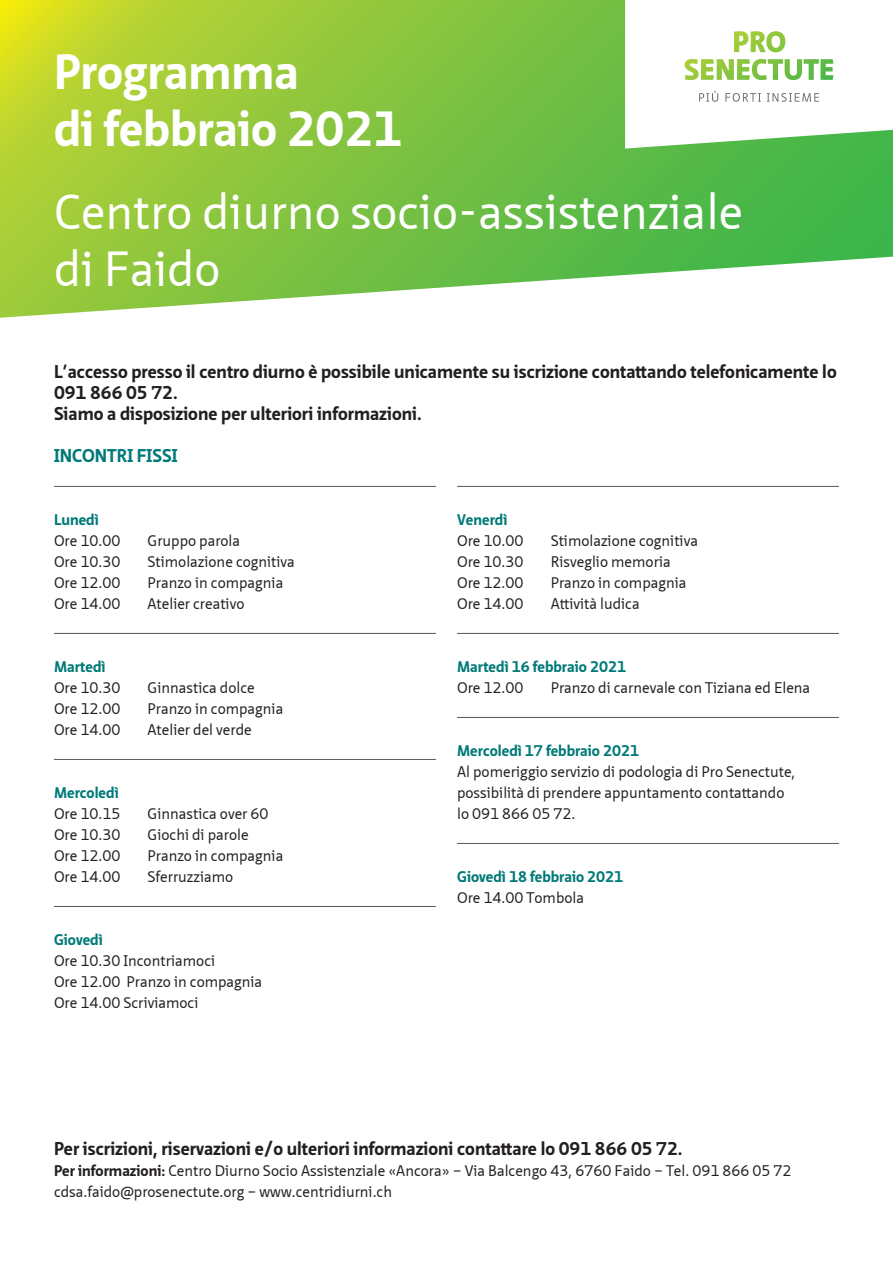
<style>
.page{position:relative;width:893px;height:1263px;background:#fff}
.page>*{position:absolute;margin:0;border:0;box-sizing:border-box;transform-origin:0 0}
.t1{font:48px/57px "Neue Sans Pro";color:#fff}
.t2{font:700 48px/57px "Neue Sans Pro";color:#fff}
.p_-_premessa{font:700 18px/21px "Neue Sans Pro";color:#231f20}
.p_-_testo_trasporto{font:700 18px "Neue Sans Pro";color:#231f20}
.p_-_titolo_incontri{font:700 18px "Neue Sans Pro";color:#007a78}
.p_-_testo_all__sx{font:15px/21px "Neue Sans Pro";color:#231f20}
.p_-_footer{font:15px/21px "Neue Sans Pro";color:#231f20}
.p_-_date_verde{font:700 15px "Neue Sans Pro";color:#007a78}
.s1{font-weight:700}
</style>
<div class="page">
<svg style="left:0;top:0;width:893px;height:318px;background:#90ca54"></svg>
<svg style="left:625px;top:0;width:268px;height:149px"></svg>
<hr style="left:54px;top:486px;width:382px;height:1px;background:#57585a">
<hr style="left:54px;top:633px;width:382px;height:1px;background:#57585a">
<hr style="left:54px;top:759px;width:382px;height:1px;background:#57585a">
<hr style="left:54px;top:906px;width:382px;height:1px;background:#57585a">
<hr style="left:457px;top:486px;width:382px;height:1px;background:#57585a">
<hr style="left:457px;top:633px;width:382px;height:1px;background:#57585a">
<hr style="left:457px;top:717px;width:382px;height:1px;background:#57585a">
<hr style="left:457px;top:843px;width:382px;height:1px;background:#57585a">
<h1 class="t2" style="left:54px;top:43px;width:349px">Programma<br>di febbraio 2021</h1>
<h1 class="t1" style="left:54px;top:183px;width:691px">Centro diurno socio-assistenziale di Faido</h1>
<p class="p_-_premessa" style="left:54px;top:361px;width:784px">L’accesso presso il centro diurno è possibile unicamente su iscrizione contattando telefonicamente lo<br>091 866 05 72.<br>Siamo a disposizione per ulteriori informazioni.</p>
<p class="p_-_titolo_incontri" style="left:54px;top:444px;width:125px">INCONTRI FISSI</p>
<p class="p_-_date_verde" style="left:54px;top:510px;width:46px">Lunedì</p>
<p class="p_-_testo_all__sx" style="left:54px;top:530px;width:68px">Ore 10.00</p>
<p class="p_-_testo_all__sx" style="left:148px;top:530px;width:94px">Gruppo parola</p>
<p class="p_-_testo_all__sx" style="left:54px;top:551px;width:68px">Ore 10.30</p>
<p class="p_-_testo_all__sx" style="left:148px;top:551px;width:149px">Stimolazione cognitiva</p>
<p class="p_-_testo_all__sx" style="left:54px;top:572px;width:68px">Ore 12.00</p>
<p class="p_-_testo_all__sx" style="left:148px;top:572px;width:137px">Pranzo in compagnia</p>
<p class="p_-_testo_all__sx" style="left:54px;top:593px;width:68px">Ore 14.00</p>
<p class="p_-_testo_all__sx" style="left:148px;top:593px;width:98px">Atelier creativo</p>
<p class="p_-_date_verde" style="left:54px;top:657px;width:53px">Martedì</p>
<p class="p_-_testo_all__sx" style="left:54px;top:677px;width:68px">Ore 10.30</p>
<p class="p_-_testo_all__sx" style="left:148px;top:677px;width:109px">Ginnastica dolce</p>
<p class="p_-_testo_all__sx" style="left:54px;top:698px;width:68px">Ore 12.00</p>
<p class="p_-_testo_all__sx" style="left:148px;top:698px;width:137px">Pranzo in compagnia</p>
<p class="p_-_testo_all__sx" style="left:54px;top:719px;width:68px">Ore 14.00</p>
<p class="p_-_testo_all__sx" style="left:148px;top:719px;width:106px">Atelier del verde</p>
<p class="p_-_date_verde" style="left:54px;top:783px;width:66px">Mercoledì</p>
<p class="p_-_testo_all__sx" style="left:54px;top:803px;width:68px">Ore 10.15</p>
<p class="p_-_testo_all__sx" style="left:148px;top:803px;width:122px">Ginnastica over 60</p>
<p class="p_-_testo_all__sx" style="left:54px;top:824px;width:68px">Ore 10.30</p>
<p class="p_-_testo_all__sx" style="left:148px;top:824px;width:103px">Giochi di parole</p>
<p class="p_-_testo_all__sx" style="left:54px;top:845px;width:68px">Ore 12.00</p>
<p class="p_-_testo_all__sx" style="left:148px;top:845px;width:137px">Pranzo in compagnia</p>
<p class="p_-_testo_all__sx" style="left:54px;top:866px;width:68px">Ore 14.00</p>
<p class="p_-_testo_all__sx" style="left:148px;top:866px;width:87px">Sferruzziamo</p>
<p class="p_-_date_verde" style="left:54px;top:930px;width:50px">Giovedì</p>
<p class="p_-_testo_all__sx" style="left:54px;top:950px;width:210px">Ore 10.30 Incontriamoci<br>Ore 12.00 Pranzo in compagnia<br>Ore 14.00 Scriviamoci</p>
<p class="p_-_date_verde" style="left:457px;top:510px;width:52px">Venerdì</p>
<p class="p_-_testo_all__sx" style="left:457px;top:530px;width:68px">Ore 10.00</p>
<p class="p_-_testo_all__sx" style="left:551px;top:530px;width:149px">Stimolazione cognitiva</p>
<p class="p_-_testo_all__sx" style="left:457px;top:551px;width:68px">Ore 10.30</p>
<p class="p_-_testo_all__sx" style="left:551px;top:551px;width:122px">Risveglio memoria</p>
<p class="p_-_testo_all__sx" style="left:457px;top:572px;width:68px">Ore 12.00</p>
<p class="p_-_testo_all__sx" style="left:551px;top:572px;width:137px">Pranzo in compagnia</p>
<p class="p_-_testo_all__sx" style="left:457px;top:593px;width:68px">Ore 14.00</p>
<p class="p_-_testo_all__sx" style="left:551px;top:593px;width:91px">Attività ludica</p>
<p class="p_-_date_verde" style="left:457px;top:657px;width:170px">Martedì 16 febbraio 2021</p>
<p class="p_-_testo_all__sx" style="left:457px;top:677px;width:68px">Ore 12.00</p>
<p class="p_-_testo_all__sx" style="left:551px;top:677px;width:261px">Pranzo di carnevale con Tiziana ed Elena</p>
<p class="p_-_date_verde" style="left:457px;top:741px;width:184px">Mercoledì 17 febbraio 2021</p>
<p class="p_-_testo_all__sx" style="left:457px;top:761px;width:340px">Al pomeriggio servizio di podologia di Pro Senectute, possibilità di prendere appuntamento contattando lo 091 866 05 72.</p>
<p class="p_-_date_verde" style="left:457px;top:867px;width:168px">Giovedì 18 febbraio 2021</p>
<p class="p_-_testo_all__sx" style="left:457px;top:887px;width:128px">Ore 14.00 Tombola</p>
<p class="p_-_testo_trasporto" style="left:54px;top:1137px;width:630px">Per iscrizioni, riservazioni e/o ulteriori informazioni contattare lo 091 866 05 72.</p>
<p class="p_-_footer" style="left:54px;top:1160px;width:739px"><span class="s1">Per informazioni:</span> Centro Diurno Socio Assistenziale «Ancora» – Via Balcengo 43, 6760 Faido – Tel. 091 866 05 72 cdsa.faido@prosenectute.org – www.centridiurni.ch</p>
</div>
